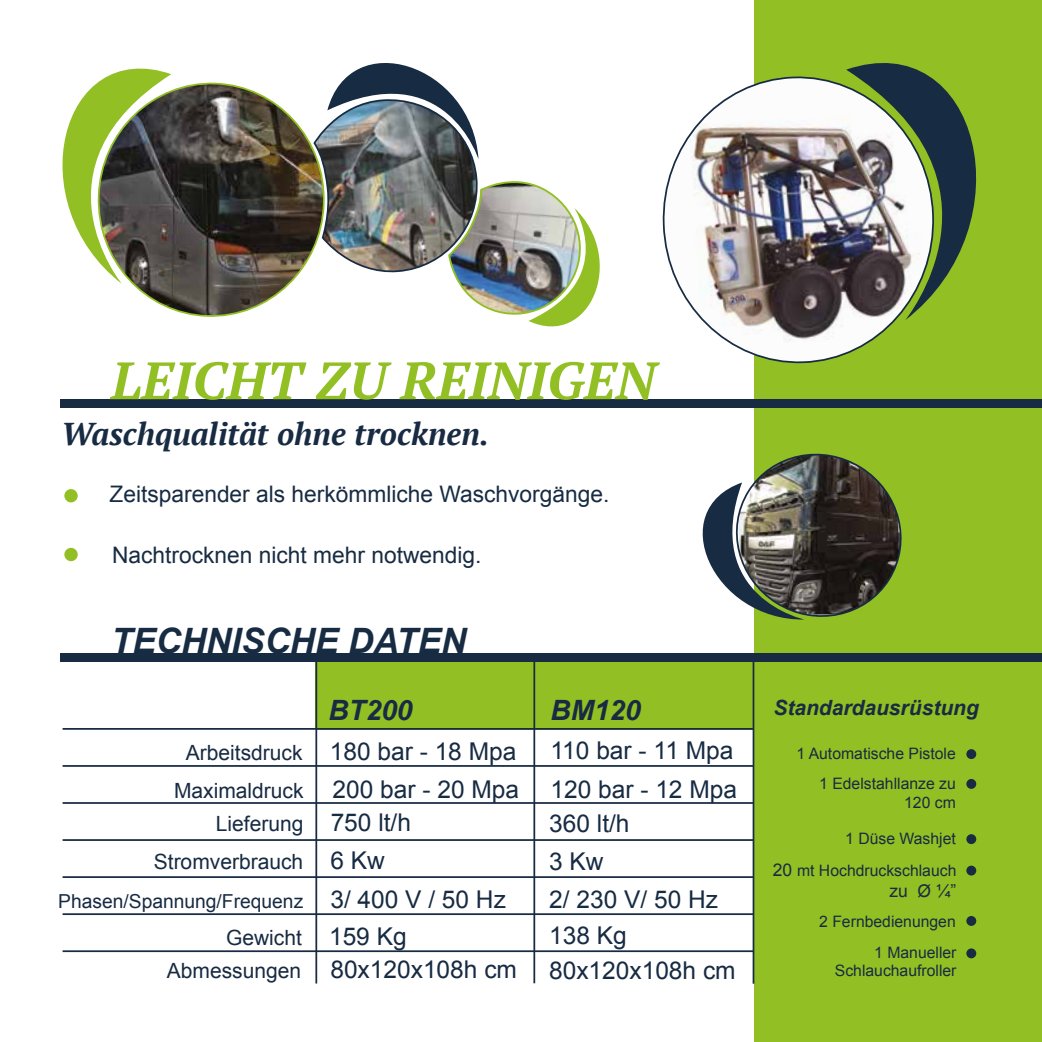
<style>
.page{position:relative;width:1042px;height:1042px;background:#fff}
.page>*{position:absolute;margin:0;border:0;box-sizing:border-box;transform-origin:0 0}
.t1{font:italic 700 52.5px "PT Serif";color:#92c024}
.t2{font:italic 700 35px "Arial";color:#172b42}
.t3{font:italic 700 31.5px "PT Serif";color:#182b42}
.t4{font:italic 700 28px "Arial";color:#172b42}
.t5{font:24.5px/35.5px "Arial";color:#172b42}
.t6{font:22.75px "Arial";color:#172b42}
.t7{font:21px/38px "Arial";color:#172b42;text-align:center}
.t8{font:italic 700 21px "Arial";color:#182b42}
.t9{font:19.25px "Arial";color:#172b42}
.t10{font:17.5px "Arial";color:#182b42}
.t11{font:15.75px/18.9px "Arial";color:#182b42;text-align:right}
.s1{font-size:24.5px}
.s2{font-size:21px}
.s3{font-size:17.5px}
</style>
<div class="page">
<div style="left:315px;top:661px;width:480px;height:68px;background:#92c024"></div>
<hr style="left:63px;top:728px;width:915px;height:2px;background:#182b42">
<hr style="left:63px;top:765px;width:915px;height:2px;background:#182b42">
<hr style="left:63px;top:802px;width:915px;height:2px;background:#182b42">
<hr style="left:63px;top:839px;width:915px;height:2px;background:#182b42">
<hr style="left:63px;top:876px;width:915px;height:2px;background:#182b42">
<hr style="left:63px;top:913px;width:915px;height:2px;background:#182b42">
<hr style="left:63px;top:950px;width:915px;height:2px;background:#182b42">
<div style="left:754px;top:0;width:288px;height:1042px;background:#92c024"></div>
<img style="left:132px;top:82px;width:181px;height:235px">
<svg style="left:62px;top:68px;width:109px;height:216px"></svg>
<img style="left:662px;top:76px;width:234px;height:288px">
<svg style="left:846px;top:63px;width:131px;height:257px"></svg>
<img style="left:313px;top:63px;width:287px;height:264px">
<div style="left:64px;top:489px;width:14px;height:13px;background:#92c024;border-radius:50%"></div>
<div style="left:64px;top:548px;width:14px;height:13px;background:#92c024;border-radius:50%"></div>
<svg style="left:702px;top:453px;width:200px;height:167px"></svg>
<div style="left:60px;top:653px;width:982px;height:8px;background:#172b42"></div>
<hr style="left:315px;top:661px;width:2px;height:322px;background:#182b42">
<hr style="left:533px;top:661px;width:2px;height:322px;background:#182b42">
<hr style="left:752px;top:661px;width:2px;height:322px;background:#182b42">
<div style="left:966px;top:749px;width:10px;height:10px;background:#182b42;border-radius:50%"></div>
<div style="left:966px;top:779px;width:10px;height:10px;background:#182b42;border-radius:50%"></div>
<div style="left:966px;top:834px;width:10px;height:10px;background:#182b42;border-radius:50%"></div>
<div style="left:966px;top:865px;width:10px;height:10px;background:#182b42;border-radius:50%"></div>
<div style="left:966px;top:916px;width:10px;height:10px;background:#182b42;border-radius:50%"></div>
<div style="left:966px;top:948px;width:10px;height:10px;background:#182b42;border-radius:50%"></div>
<div style="left:60px;top:399px;width:982px;height:8px;background:#172b42"></div>
<h1 class="t1" style="left:111px;top:346px;width:546px">LEICHT ZU REINIGEN</h1>
<h3 class="t3" style="left:61px;top:413px;width:429px">Waschqualität ohne trocknen.</h3>
<h3 class="t6" style="left:109px;top:479px;width:501px">Zeitsparender als herkömmliche Waschvorgänge.</h3>
<h3 class="t6" style="left:112px;top:540px;width:371px">Nachtrocknen nicht mehr notwendig.</h3>
<h2 class="t2" style="left:111px;top:618px;width:357px">TECHNISCHE DATEN</h2>
<h3 class="t4" style="left:328px;top:692px;width:86px">BT200</h3>
<h3 class="t7" style="left:174px;top:734px;width:346px">Arbeitsdruck <span class="s1">180 bar - 18 Mpa<br></span>Maximaldruck <span class="s1">200 bar - 20 Mpa</span></h3>
<h3 class="t7" style="left:216px;top:804px;width:197px">Lieferung <span class="s1">750 lt/h</span></h3>
<h3 class="t7" style="left:154px;top:843px;width:233px">Stromverbrauch <span class="s1">6 Kw</span></h3>
<p class="t9" style="left:58px;top:888px;width:449px">Phasen/Spannung/Frequenz <span class="s1">3/ 400 V / 50 Hz</span></p>
<h3 class="t7" style="left:226px;top:918px;width:182px">Gewicht <span class="s1">159 Kg</span></h3>
<h3 class="t5" style="left:167px;top:952px;width:351px"><span class="s2">Abmessungen</span> 80x120x108h cm</h3>
<h3 class="t4" style="left:550px;top:692px;width:92px">BM120</h3>
<h3 class="t8" style="left:773px;top:694px;width:207px">Standardausrüstung</h3>
<h3 class="t5" style="left:550px;top:733px;width:184px">110 bar - 11 Mpa</h3>
<p class="t11" style="left:796px;top:744px;width:161px">1 Automatische Pistole</p>
<h3 class="t5" style="left:550px;top:771px;width:188px">120 bar - 12 Mpa</h3>
<p class="t11" style="left:819px;top:774px;width:138px">1 Edelstahllanze zu<br>120 cm</p>
<h3 class="t5" style="left:549px;top:806px;width:82px">360 lt/h</h3>
<p class="t11" style="left:845px;top:829px;width:112px">1 Düse Washjet</p>
<h3 class="t5" style="left:549px;top:844px;width:56px">3 Kw</h3>
<p class="t11" style="left:773px;top:861px;width:185px"><span class="s3">20</span> mt Hochdruckschlauch</p>
<p class="t10" style="left:889px;top:879px;width:69px">zu Ø ¼”</p>
<h3 class="t5" style="left:549px;top:882px;width:171px">2/ 230 V/ 50 Hz<br>138 Kg</h3>
<p class="t11" style="left:819px;top:912px;width:138px">2 Fernbedienungen</p>
<p class="t11" style="left:835px;top:943px;width:123px">1 Manueller<br>Schlauchaufroller</p>
<h3 class="t5" style="left:549px;top:953px;width:188px">80x120x108h cm</h3>
</div>
